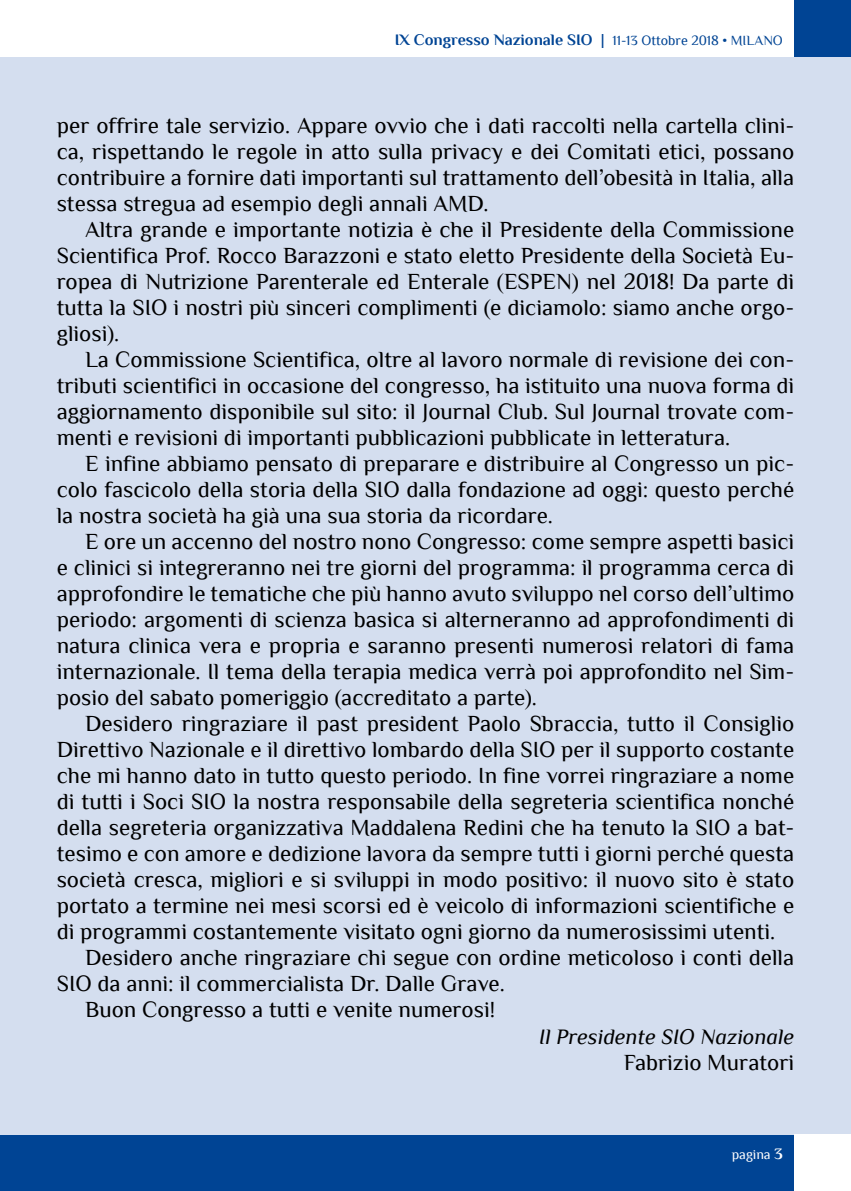
<style>
.page{position:relative;width:851px;height:1191px;background:#fff}
.page>*{position:absolute;margin:0;border:0;box-sizing:border-box;transform-origin:0 0}
.t1{font:23px/26px "Philosopher";color:#000;text-align:justify}
.t2{font:italic 22px "Philosopher";color:#000}
.t3{font:700 16px "Philosopher";color:#004494}
.t4{font:14px "Philosopher";color:#fff}
.s1{font-weight:400}
.s2{font-weight:400;font-size:14px}
.s3{font-weight:700;font-size:16px}
</style>
<div class="page">
<div style="left:0;top:1134px;width:850px;height:57px;background:#004494"></div>
<div style="left:0;top:57px;width:850px;height:1077px;background:#d4deef"></div>
<div style="left:794px;top:1134px;width:56px;height:57px;background:#fff"></div>
<div style="left:794px;top:0;width:56px;height:57px;background:#004494"></div>
<p class="t3" style="left:394px;top:32px;width:389px">IX Congresso Nazionale SIO <span class="s1">|</span> <span class="s2">11-13 Ottobre 2018 • Milano</span></p>
<p class="t1" style="left:57px;top:113px;width:739px">per offrire tale servizio. Appare ovvio che i dati raccolti nella cartella clini&shy;ca, rispettando le regole in atto sulla privacy e dei Comitati etici, possano contribuire a fornire dati importanti sul trattamento dell’obesità in Italia, alla stessa stregua ad esempio degli annali AMD.</p>
<p class="t1" style="left:57px;top:217px;width:739px;text-indent:28px">Altra grande e importante notizia è che il Presidente della Commissione Scientifica Prof. Rocco Barazzoni e stato eletto Presidente della Società Eu&shy;ropea di Nutrizione Parenterale ed Enterale (ESPEN) nel 2018! Da parte di tutta la SIO i nostri più sinceri complimenti (e diciamolo: siamo anche orgo&shy;gliosi).</p>
<p class="t1" style="left:57px;top:347px;width:739px;text-indent:28px">La Commissione Scientifica, oltre al lavoro normale di revisione dei con&shy;tributi scientifici in occasione del congresso, ha istituito una nuova forma di aggiornamento disponibile sul sito: il Journal Club. Sul Journal trovate com&shy;menti e revisioni di importanti pubblicazioni pubblicate in letteratura.</p>
<p class="t1" style="left:57px;top:451px;width:739px;text-indent:28px">E infine abbiamo pensato di preparare e distribuire al Congresso un pic&shy;colo fascicolo della storia della SIO dalla fondazione ad oggi: questo perché la nostra società ha già una sua storia da ricordare.</p>
<p class="t1" style="left:57px;top:529px;width:739px;text-indent:28px">E ore un accenno del nostro nono Congresso: come sempre aspetti basici e clinici si integreranno nei tre giorni del programma: il programma cerca di approfondire le tematiche che più hanno avuto sviluppo nel corso dell’ultimo periodo: argomenti di scienza basica si alterneranno ad approfondimenti di natura clinica vera e propria e saranno presenti numerosi relatori di fama internazionale. Il tema della terapia medica verrà poi approfondito nel Sim&shy;posio del sabato pomeriggio (accreditato a parte).</p>
<p class="t1" style="left:85px;top:711px;width:710px">Desidero ringraziare il past president Paolo Sbraccia, tutto il Consiglio</p>
<p class="t1" style="left:57px;top:737px;width:739px">Direttivo Nazionale e il direttivo lombardo della SIO per il supporto costante</p>
<p class="t1" style="left:57px;top:763px;width:739px">che mi hanno dato in tutto questo periodo. In fine vorrei ringraziare a nome</p>
<p class="t1" style="left:57px;top:789px;width:739px">di tutti i Soci SIO la nostra responsabile della segreteria scientifica nonché</p>
<p class="t1" style="left:57px;top:815px;width:739px">della segreteria organizzativa Maddalena Redini che ha tenuto la SIO a bat-</p>
<p class="t1" style="left:57px;top:841px;width:739px">tesimo e con amore e dedizione lavora da sempre tutti i giorni perché questa</p>
<p class="t1" style="left:57px;top:867px;width:739px">società cresca, migliori e si sviluppi in modo positivo: il nuovo sito è stato</p>
<p class="t1" style="left:57px;top:893px;width:739px">portato a termine nei mesi scorsi ed è veicolo di informazioni scientifiche e</p>
<p class="t1" style="left:57px;top:919px;width:720px">di programmi costantemente visitato ogni giorno da numerosissimi utenti.</p>
<p class="t1" style="left:85px;top:945px;width:710px">Desidero anche ringraziare chi segue con ordine meticoloso i conti della</p>
<p class="t1" style="left:57px;top:971px;width:449px">SIO da anni: il commercialista Dr. Dalle Grave.</p>
<p class="t1" style="left:85px;top:997px;width:411px">Buon Congresso a tutti e venite numerosi!</p>
<p class="t2" style="left:539px;top:1024px;width:257px">Il Presidente SIO Nazionale</p>
<p class="t1" style="left:623px;top:1049px;width:172px">Fabrizio Muratori</p>
<p class="t4" style="left:731px;top:1147px;width:53px">pagina <span class="s3">3</span></p>
</div>
